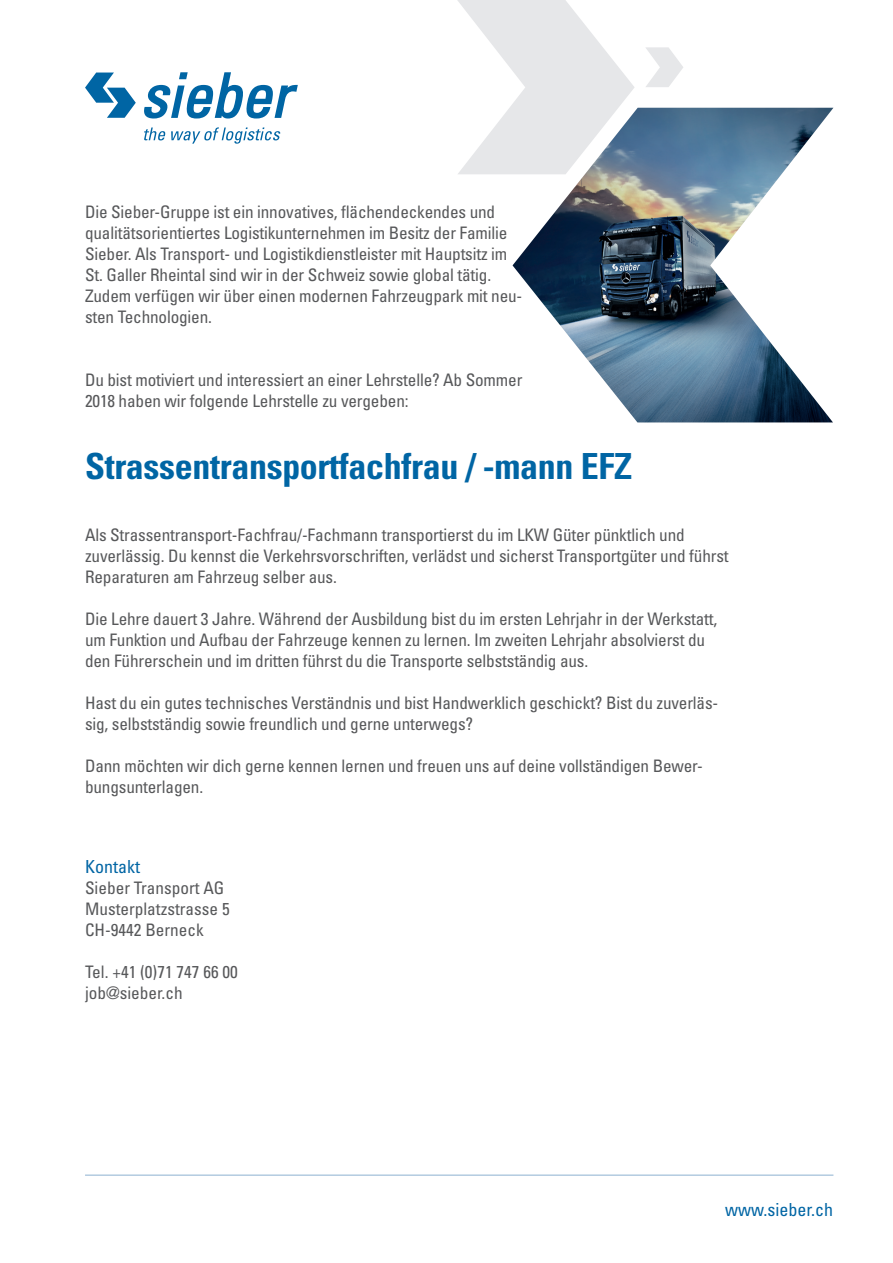
<style>
.page{position:relative;width:893px;height:1263px;background:#fff}
.page>*{position:absolute;margin:0;border:0;box-sizing:border-box;transform-origin:0 0}
.Absatzformat_1{font:700 condensed 36px "Univers";letter-spacing:-.01em;color:#0065a4}
.Absatzformat_1-2{font:condensed 18px "Univers";color:#0065a4}
.Absatzformat_1-3{font:condensed 17.25px/21px "Univers";letter-spacing:-.01em;color:#57585a}
</style>
<div class="page">
<svg style="left:144px;top:72px;width:154px;height:47px"></svg>
<svg style="left:85px;top:73px;width:51px;height:45px"></svg>
<svg style="left:144px;top:127px;width:137px;height:16px"></svg>
<hr style="left:85px;top:1175px;width:748px;height:1px;background:#8db1d0">
<img style="left:513px;top:108px;width:320px;height:314px">
<svg style="left:457px;top:0;width:178px;height:174px"></svg>
<svg style="left:646px;top:47px;width:37px;height:40px"></svg>
<p class="Absatzformat_1-3" style="left:85px;top:201px;width:412px">Die Sieber-Gruppe ist ein innovatives, flächendeckendes und</p>
<p class="Absatzformat_1-3" style="left:85px;top:222px;width:424px">qualitätsorientiertes Logistikunternehmen im Besitz der Familie<br>Sieber. Als Transport- und Logistikdienstleister mit Hauptsitz im</p>
<p class="Absatzformat_1-3" style="left:85px;top:264px;width:408px">St. Galler Rheintal sind wir in der Schweiz sowie global tätig.</p>
<p class="Absatzformat_1-3" style="left:85px;top:285px;width:439px">Zudem verfügen wir über einen modernen Fahrzeugpark mit neu&shy;sten Technologien.</p>
<p class="Absatzformat_1-3" style="left:85px;top:369px;width:439px">Du bist motiviert und interessiert an einer Lehrstelle? Ab Sommer<br>2018 haben wir folgende Lehrstelle zu vergeben:</p>
<p class="Absatzformat_1" style="left:85px;top:444px;width:548px">Strassentransportfachfrau / -mann EFZ</p>
<p class="Absatzformat_1-3" style="left:85px;top:524px;width:645px">Als Strassentransport-Fachfrau/-Fachmann transportierst du im LKW Güter pünktlich und zuverlässig. Du kennst die Verkehrsvorschriften, verlädst und sicherst Transportgüter und führst<br>Reparaturen am Fahrzeug selber aus.</p>
<p class="Absatzformat_1-3" style="left:85px;top:608px;width:634px">Die Lehre dauert 3 Jahre. Während der Ausbildung bist du im ersten Lehrjahr in der Werkstatt, um Funktion und Aufbau der Fahrzeuge kennen zu lernen. Im zweiten Lehrjahr absolvierst du den Führerschein und im dritten führst du die Transporte selbstständig aus.</p>
<p class="Absatzformat_1-3" style="left:85px;top:692px;width:635px">Hast du ein gutes technisches Verständnis und bist Handwerklich geschickt? Bist du zuverläs&shy;sig, selbstständig sowie freundlich und gerne unterwegs?</p>
<p class="Absatzformat_1-3" style="left:85px;top:755px;width:619px">Dann möchten wir dich gerne kennen lernen und freuen uns auf deine vollständigen Bewer&shy;bungsunterlagen.</p>
<p class="Absatzformat_1-2" style="left:85px;top:855px;width:57px">Kontakt</p>
<p class="Absatzformat_1-3" style="left:85px;top:877px;width:141px">Sieber Transport AG</p>
<p class="Absatzformat_1-3" style="left:85px;top:898px;width:146px">Musterplatzstrasse 5</p>
<p class="Absatzformat_1-3" style="left:85px;top:919px;width:120px">CH-9442 Berneck</p>
<p class="Absatzformat_1-3" style="left:85px;top:961px;width:154px">Tel. +41 (0)71 747 66 00</p>
<p class="Absatzformat_1-3" style="left:85px;top:982px;width:99px">job@sieber.ch</p>
<p class="Absatzformat_1-2" style="left:725px;top:1198px;width:110px">www.sieber.ch</p>
</div>
